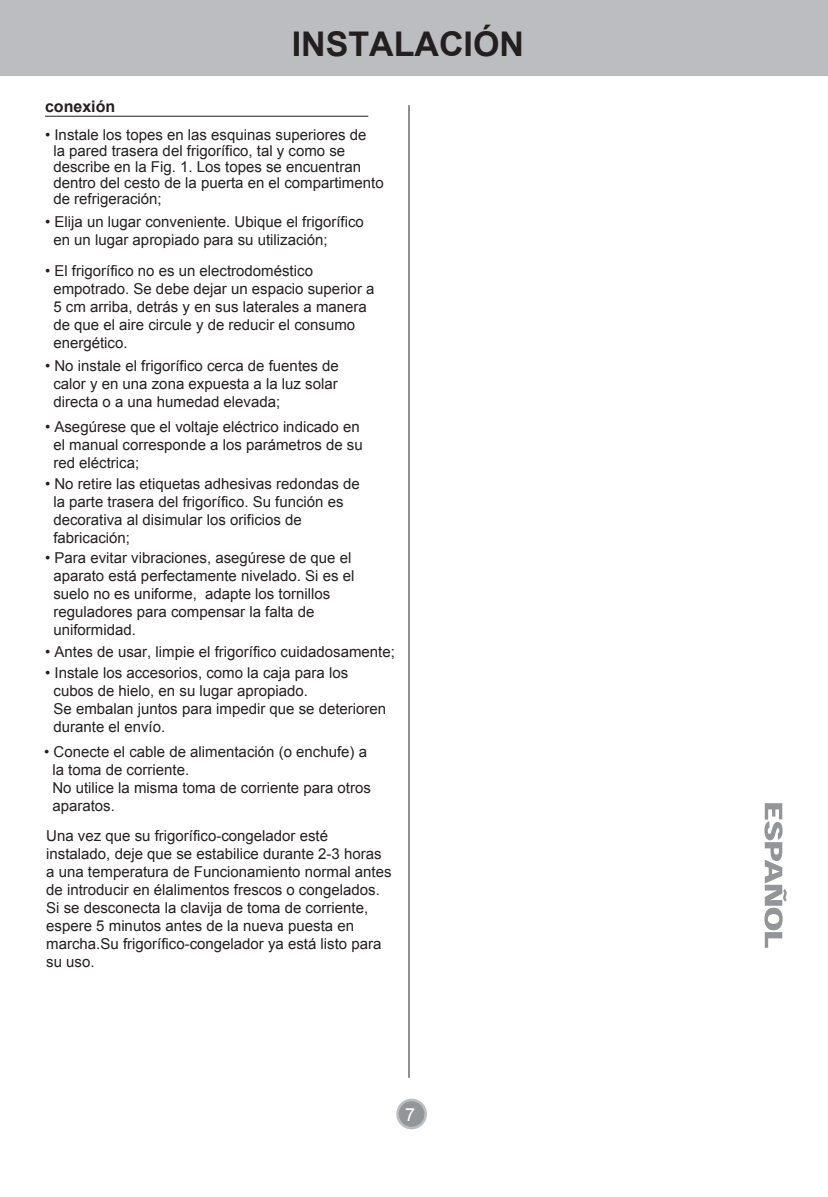
<style>
.page{position:relative;width:828px;height:1197px;background:#fff}
.page>*{position:absolute;margin:0;border:0;box-sizing:border-box;transform-origin:0 0}
.t1{font:700 34px "Arial";color:#231f20}
.t2{font:18px "Arial";color:#fff}
.t3{font:700 16px "Arial";color:#231f20}
.t4{font:15px/18px "Arial";color:#231f20}
</style>
<div class="page">
<hr style="left:0;top:74px;width:828px;height:1px;background:#231f20">
<div style="left:0;top:0;width:827px;height:75px;background:#bcbdc0"></div>
<svg style="left:396px;top:1098px;width:31px;height:31px"></svg>
<div style="left:399px;top:1101px;width:25px;height:25px;background:#939598;border-radius:50%"></div>
<hr style="left:45px;top:116px;width:323px;height:1px;background:#231f20">
<hr style="left:408px;top:105px;width:1px;height:972px;background:#231f20">
<svg style="left:764px;top:803px;width:22px;height:144px"></svg>
<h1 class="t1" style="left:292px;top:22px;width:234px">INSTALACIÓN</h1>
<p class="t3" style="left:45px;top:96px;width:72px">conexión</p>
<p class="t4" style="left:53px;top:127px;width:332px;line-height:16px;text-indent:-8px">• Instale los topes en las esquinas superiores de<br>la pared trasera del frigorífico, tal y como se describe en la Fig. 1. Los topes se encuentran dentro del cesto de la puerta en el compartimento de refrigeración;</p>
<p class="t4" style="left:53px;top:213px;width:312px;text-indent:-8px">• Elija un lugar conveniente. Ubique el frigorífico en un lugar apropiado para su utilización;</p>
<p class="t4" style="left:53px;top:262px;width:322px;text-indent:-8px">• El frigorífico no es un electrodoméstico empotrado. Se debe dejar un espacio superior a 5 cm arriba, detrás y en sus laterales a manera de que el aire circule y de reducir el consumo energético.</p>
<p class="t4" style="left:53px;top:357px;width:287px;text-align:justify;text-indent:-8px">• No instale el frigorífico cerca de fuentes de calor y en una zona expuesta a la luz solar directa o a una humedad elevada;</p>
<p class="t4" style="left:53px;top:418px;width:311px;text-indent:-8px">• Asegúrese que el voltaje eléctrico indicado en el manual corresponde a los parámetros de su red eléctrica;</p>
<p class="t4" style="left:53px;top:475px;width:308px;text-indent:-8px">• No retire las etiquetas adhesivas redondas de la parte trasera del frigorífico. Su función es decorativa al disimular los orificios de fabricación;</p>
<p class="t4" style="left:53px;top:549px;width:302px;text-indent:-8px">• Para evitar vibraciones, asegúrese de que el aparato está perfectamente nivelado. Si es el suelo no es uniforme, adapte los tornillos reguladores para compensar la falta de uniformidad.</p>
<p class="t4" style="left:45px;top:642px;width:351px">• Antes de usar, limpie el frigorífico cuidadosamente;</p>
<p class="t4" style="left:54px;top:663px;width:334px;text-indent:-8px">• Instale los accesorios, como la caja para los cubos de hielo, en su lugar apropiado.<br>Se embalan juntos para impedir que se deterioren durante el envío.</p>
<p class="t4" style="left:52px;top:742px;width:320px;text-indent:-8px">• Conecte el cable de alimentación (o enchufe) a la toma de corriente.<br>No utilice la misma toma de corriente para otros aparatos.</p>
<p class="t4" style="left:46px;top:826px;width:347px">Una vez que su frigorífico-congelador esté instalado, deje que se estabilice durante 2-3 horas a una temperatura de Funcionamiento normal antes de introducir en élalimentos frescos o congelados.<br>Si se desconecta la clavija de toma de corriente, espere 5 minutos antes de la nueva puesta en marcha.Su frigorífico-congelador ya está listo para su uso.</p>
<p class="t2" style="left:405px;top:1102px;width:12px">7</p>
</div>
